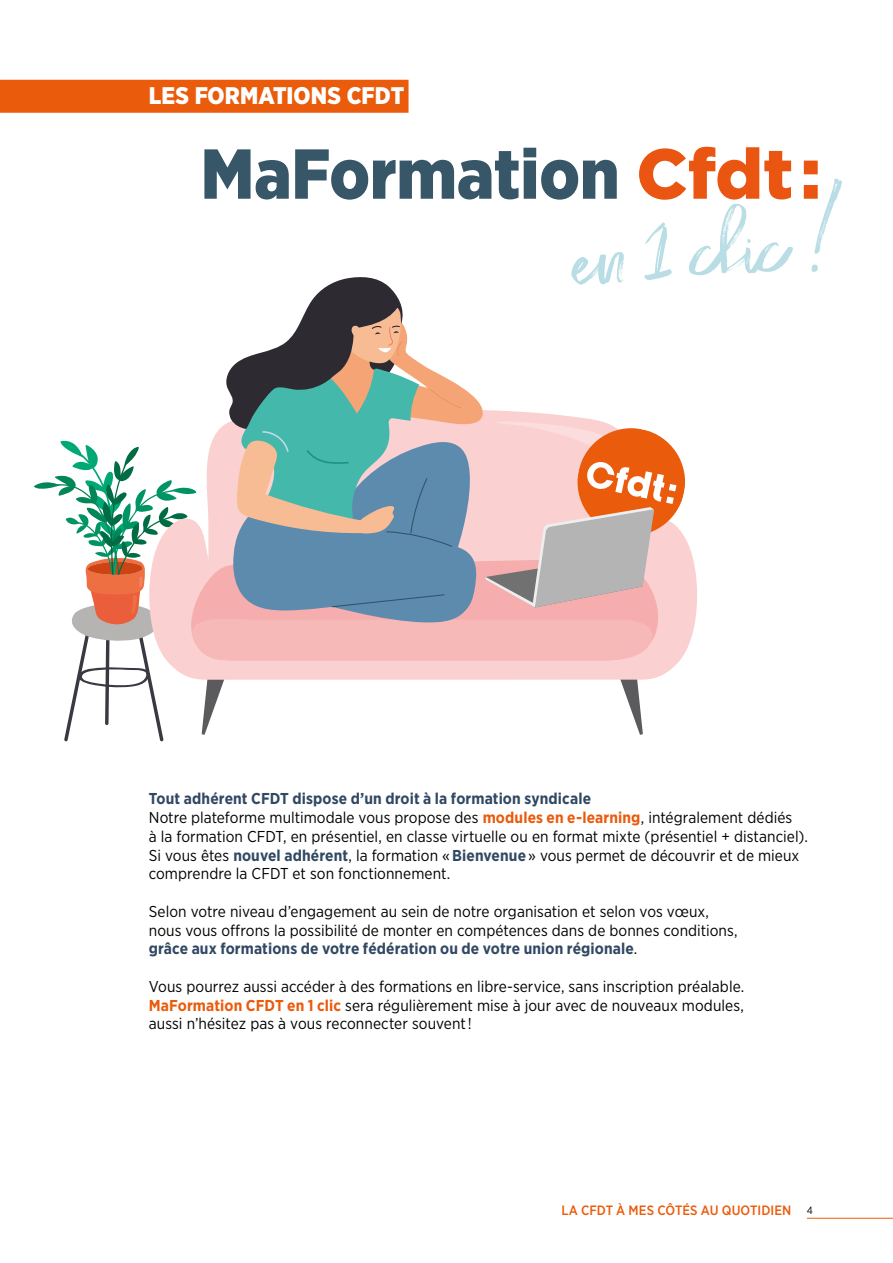
<style>
.page{position:relative;width:893px;height:1263px;background:#fff}
.page>*{position:absolute;margin:0;border:0;box-sizing:border-box;transform-origin:0 0}
.t1{font:900 24px "Gotham Narrow";letter-spacing:.005em;color:#fff}
.t2{font:15.75px/18.8px "Gotham Narrow";letter-spacing:.005em;color:#000}
.t3{font:500 13.5px "Gotham Narrow";letter-spacing:.005em;color:#ea5b0b}
.s1{font-weight:700;color:#314863}
.s2{font-weight:700;color:#e95b0c}
.s3{font-weight:700;color:#ea5b0b}
.s4{font-weight:400;font-size:10.5px;color:#000}
</style>
<div class="page">
<hr style="left:807px;top:1218px;width:86px;height:1px;background:#ea5b0b">
<div style="left:0;top:80px;width:408px;height:33px;background:#ea5b0b"></div>
<svg style="left:804px;top:161px;width:38px;height:111px"></svg>
<svg style="left:34px;top:147px;width:759px;height:594px"></svg>
<h1 class="t1" style="left:149px;top:80px;width:257px">LES FORMATIONS CFDT</h1>
<p class="t2" style="left:149px;top:789px;width:661px"><span class="s1">Tout adhérent CFDT dispose d’un droit à la formation syndicale<br></span>Notre plateforme multimodale vous propose des <span class="s2">modules en e-learning</span>, intégralement dédiés<br>à la formation CFDT, en présentiel, en classe virtuelle ou en format mixte (présentiel + distanciel).<br>Si vous êtes <span class="s1">nouvel adhérent</span>, la formation « <span class="s1">Bienvenue</span> » vous permet de découvrir et de mieux comprendre la CFDT et son fonctionnement.</p>
<p class="t2" style="left:149px;top:901px;width:590px">Selon votre niveau d’engagement au sein de notre organisation et selon vos vœux, nous vous offrons la possibilité de monter en compétences dans de bonnes conditions, <span class="s1">grâce aux formations de votre fédération ou de votre union régionale</span>.</p>
<p class="t2" style="left:149px;top:976px;width:597px;text-align:justify">Vous pourrez aussi accéder à des formations en libre-service, sans inscription préalable.<br><span class="s3">MaFormation CFDT en 1 clic</span> sera régulièrement mise à jour avec de nouveaux modules, aussi n’hésitez pas à vous reconnecter souvent !</p>
<p class="t3" style="left:561px;top:1201px;width:253px">LA CFDT À MES CÔTÉS AU QUOTIDIEN <span class="s4">4</span></p>
</div>
